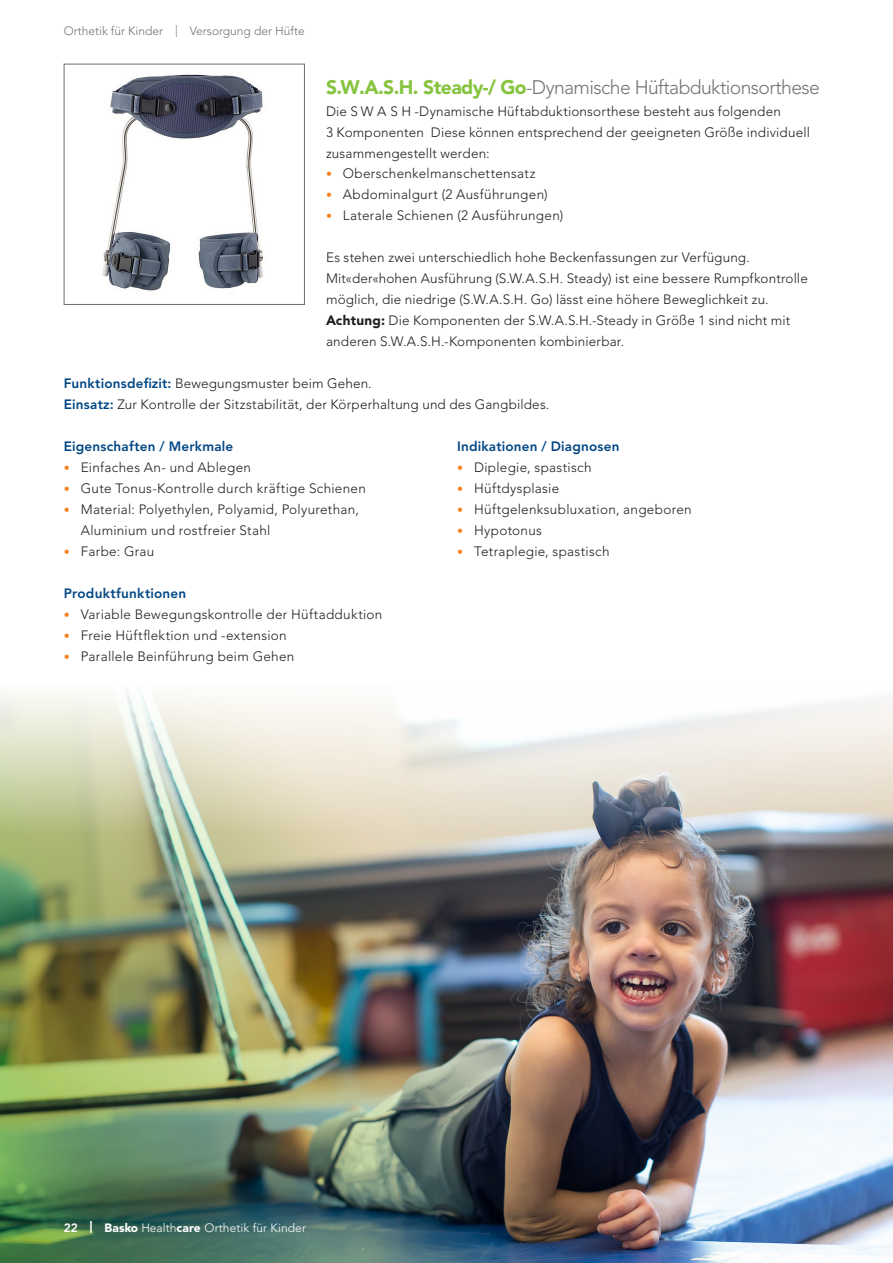
<style>
.page{position:relative;width:893px;height:1263px;background:#fff}
.page>*{position:absolute;margin:0;border:0;box-sizing:border-box;transform-origin:0 0}
.Body{font:300 19.5px "Avenir LT Std";letter-spacing:-.03em;color:#717475}
.Body-2{font:300 13.5px/21px "Avenir LT Std";letter-spacing:.015em;color:#231f20}
.Kop-3-Blauw{font:800 13.5px "Avenir LT Std";letter-spacing:.015em;color:#004684}
.t1{font:300 12px "Avenir LT Std";color:#717475}
.t2{font:300 12px "Avenir LT Std";letter-spacing:.01em;color:#fff}
.s1{font-weight:900;color:#86c43f}
.s2{font-size:12px;color:#f58220}
.s3{font-weight:900}
.s4{font-weight:800;color:#004684}
.s5{font-weight:800}
</style>
<div class="page">
<img style="left:102px;top:74px;width:162px;height:217px">
<div style="left:64px;top:64px;width:241px;height:241px;border:1px solid #6c6d70"></div>
<img style="left:0;top:691px;width:893px;height:572px">
<p class="t1" style="left:64px;top:23px;width:242px">Orthetik für Kinder | Versorgung der Hüfte</p>
<p class="Body" style="left:326px;top:75px;width:495px"><span class="s1">S.W.A.S.H. Steady-/ Go</span>-Dynamische Hüftabduktionsorthese</p>
<p class="Body-2" style="left:326px;top:101px;width:485px">Die S W A S H -Dynamische Hüftabduktionsorthese besteht aus folgenden<br>3 Komponenten Diese können entsprechend der geeigneten Größe individuell zusammengestellt werden:</p>
<p class="Body-2" style="left:326px;top:162px;width:211px"><span class="s2">•</span> Oberschenkelmanschettensatz</p>
<p class="Body-2" style="left:326px;top:183px;width:223px"><span class="s2">•</span> Abdominalgurt (2 Ausführungen)</p>
<p class="Body-2" style="left:326px;top:204px;width:239px"><span class="s2">•</span> Laterale Schienen (2 Ausführungen)</p>
<p class="Body-2" style="left:326px;top:246px;width:483px">Es stehen zwei unterschiedlich hohe Beckenfassungen zur Verfügung.<br>Mit«der«hohen Ausführung (S.W.A.S. H. Steady) ist eine bessere Rumpfkontrolle möglich, die niedrige (S.W.A.S. H. Go) lässt eine höhere Beweglichkeit zu.<br><span class="s3">Achtung:</span> Die Komponenten der S.W.A.S. H.-Steady in Größe 1 sind nicht mit anderen S.W.A.S.H.-Komponenten kombinierbar.</p>
<p class="Body-2" style="left:64px;top:372px;width:307px"><span class="s4">Funktionsdefizit:</span> Bewegungsmuster beim Gehen.</p>
<p class="Body-2" style="left:64px;top:393px;width:485px"><span class="s4">Einsatz:</span> Zur Kontrolle der Sitzstabilität, der Körperhaltung und des Gangbildes.</p>
<p class="Kop-3-Blauw" style="left:64px;top:438px;width:171px">Eigenschaften / Merkmale</p>
<p class="Body-2" style="left:64px;top:456px;width:189px"><span class="s2">•</span> Einfaches An- und Ablegen</p>
<p class="Body-2" style="left:64px;top:477px;width:304px"><span class="s2">•</span> Gute Tonus-Kontrolle durch kräftige Schienen</p>
<p class="Body-2" style="left:81px;top:498px;width:280px;text-indent:-17px"><span class="s2">•</span> Material: Polyethylen, Polyamid, Polyurethan,<br>Aluminium und rostfreier Stahl</p>
<p class="Body-2" style="left:64px;top:540px;width:92px"><span class="s2">•</span> Farbe: Grau</p>
<p class="Kop-3-Blauw" style="left:64px;top:585px;width:124px">Produktfunktionen</p>
<p class="Body-2" style="left:64px;top:603px;width:320px"><span class="s2">•</span> Variable Bewegungskontrolle der Hüftadduktion</p>
<p class="Body-2" style="left:64px;top:624px;width:224px"><span class="s2">•</span> Freie Hüftflektion und -extension</p>
<p class="Body-2" style="left:64px;top:645px;width:232px"><span class="s2">•</span> Parallele Beinführung beim Gehen</p>
<p class="Kop-3-Blauw" style="left:457px;top:438px;width:164px">Indikationen / Diagnosen</p>
<p class="Body-2" style="left:457px;top:456px;width:136px"><span class="s2">•</span> Diplegie, spastisch</p>
<p class="Body-2" style="left:457px;top:477px;width:104px"><span class="s2">•</span> Hüftdysplasie</p>
<p class="Body-2" style="left:457px;top:498px;width:236px"><span class="s2">•</span> Hüftgelenksubluxation, angeboren</p>
<p class="Body-2" style="left:457px;top:519px;width:86px"><span class="s2">•</span> Hypotonus</p>
<p class="Body-2" style="left:457px;top:540px;width:154px"><span class="s2">•</span> Tetraplegie, spastisch</p>
<p class="t2" style="left:64px;top:1221px;width:244px"><span class="s5">22</span> <span class="s3">| Basko</span> Health<span class="s3">care</span> Orthetik für Kinder</p>
</div>
